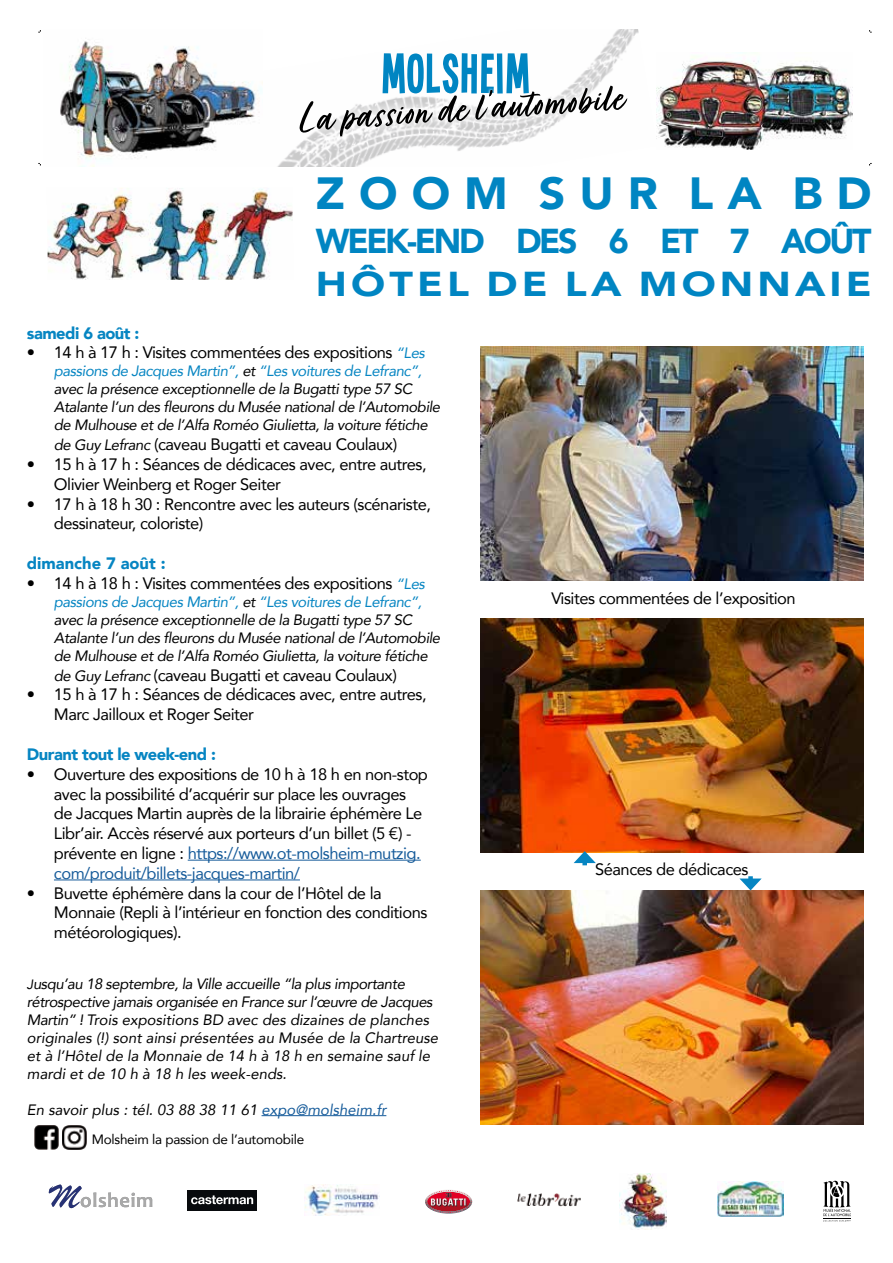
<style>
.page{position:relative;width:893px;height:1263px;background:#fff}
.page>*{position:absolute;margin:0;border:0;box-sizing:border-box;transform-origin:0 0}
.t1{font:900 45px "Avenir";letter-spacing:.3em;color:#0085c2}
.t2{font:900 34.5px/43.5px "Avenir";letter-spacing:.1em;color:#0085c2}
.t3{font:16.5px/19.8px "Avenir";letter-spacing:-.03em;color:#000}
.t4{font:900 16.5px "Avenir";letter-spacing:-.03em;color:#0685c2}
.t5{font:900 16.5px "Avenir";color:#0685c2}
.t6{font:italic 15px/18px "Avenir";letter-spacing:-.03em;color:#000}
.t7{font:italic 15px/18px "Avenir";color:#000}
.t8{font:13.5px "Avenir";letter-spacing:-.02em;color:#000}
.s1{font-style:italic;font-size:15px;color:#0685c2}
.s2{color:#0685c2}
.s3{font-style:italic;font-size:15px}
.s4{color:#165b9a}
.s5{font-size:13.5px}
</style>
<div class="page">
<img style="left:278px;top:29px;width:379px;height:137px">
<img style="left:657px;top:52px;width:195px;height:97px">
<img style="left:60px;top:41px;width:203px;height:125px">
<svg style="left:287px;top:53px;width:352px;height:97px"></svg>
<hr style="left:188px;top:860px;width:233px;height:1px;background:#165b9a">
<hr style="left:54px;top:879px;width:246px;height:1px;background:#165b9a">
<hr style="left:262px;top:1115px;width:124px;height:1px;background:#165b9a">
<svg style="left:823px;top:1181px;width:28px;height:40px"></svg>
<img style="left:717px;top:1181px;width:67px;height:36px">
<svg style="left:425px;top:1190px;width:47px;height:23px"></svg>
<svg style="left:115px;top:1192px;width:37px;height:16px"></svg>
<img style="left:49px;top:1184px;width:66px;height:24px">
<img style="left:305px;top:1185px;width:75px;height:30px">
<div style="left:188px;top:1190px;width:69px;height:20px;background:#080a0d"></div>
<svg style="left:191px;top:1195px;width:62px;height:9px"></svg>
<img style="left:518px;top:1193px;width:63px;height:14px">
<img style="left:619px;top:1173px;width:48px;height:57px">
<img style="left:480px;top:346px;width:383px;height:234px">
<img style="left:480px;top:618px;width:383px;height:234px">
<img style="left:480px;top:890px;width:383px;height:234px">
<img style="left:34px;top:1125px;width:25px;height:24px">
<img style="left:62px;top:1125px;width:25px;height:24px">
<img style="left:47px;top:188px;width:246px;height:92px">
<svg style="left:739px;top:876px;width:23px;height:14px"></svg>
<svg style="left:574px;top:851px;width:22px;height:14px"></svg>
<h1 class="t1" style="left:316px;top:155px;width:557px">ZOOM SUR LA BD</h1>
<h2 class="t2" style="left:316px;top:218px;width:557px">WEEK-END DES 6 ET 7 AOÛT<br>HÔTEL DE LA MONNAIE</h2>
<p class="t4" style="left:27px;top:319px;width:114px">samedi 6 août :</p>
<p class="t3" style="left:27px;top:342px;width:399px">• 14 h à 17 h : Visites commentées des expositions <span class="s1">“Les</span></p>
<p class="t6" style="left:54px;top:362px;width:388px"><span class="s2">passions de Jacques Martin”,</span> et <span class="s2">“Les voitures de Lefranc”, </span>avec la présence exceptionnelle de la Bugatti type 57 SC Atalante l’un des fleurons du Musée national de l’Automobile de Mulhouse et de l’Alfa Roméo Giulietta, la voiture fétiche</p>
<p class="t3" style="left:54px;top:434px;width:345px"><span class="s3">de Guy Lefranc</span> (caveau Bugatti et caveau Coulaux)</p>
<p class="t3" style="left:54px;top:454px;width:374px;text-indent:-27px">• 15 h à 17 h : Séances de dédicaces avec, entre autres,<br>Olivier Weinberg et Roger Seiter</p>
<p class="t3" style="left:54px;top:494px;width:379px;text-indent:-27px">• 17 h à 18 h 30 : Rencontre avec les auteurs (scénariste, dessinateur, coloriste)</p>
<p class="t5" style="left:27px;top:549px;width:140px">dimanche 7 août :</p>
<p class="t3" style="left:27px;top:573px;width:399px">• 14 h à 18 h : Visites commentées des expositions <span class="s1">“Les</span></p>
<p class="t6" style="left:54px;top:592px;width:388px"><span class="s2">passions de Jacques Martin”,</span> et <span class="s2">“Les voitures de Lefranc”, </span>avec la présence exceptionnelle de la Bugatti type 57 SC Atalante l’un des fleurons du Musée national de l’Automobile de Mulhouse et de l’Alfa Roméo Giulietta, la voiture fétiche</p>
<p class="t3" style="left:54px;top:665px;width:345px"><span class="s3">de Guy Lefranc</span> (caveau Bugatti et caveau Coulaux)</p>
<p class="t3" style="left:54px;top:684px;width:374px;text-indent:-27px">• 15 h à 17 h : Séances de dédicaces avec, entre autres,<br>Marc Jailloux et Roger Seiter</p>
<p class="t4" style="left:27px;top:740px;width:191px">Durant tout le week-end :</p>
<p class="t3" style="left:54px;top:764px;width:376px;text-indent:-27px">• Ouverture des expositions de 10 h à 18 h en non-stop avec la possibilité d’acquérir sur place les ouvrages de Jacques Martin auprès de la librairie éphémère Le Libr’air. Accès réservé aux porteurs d’un billet (5 €) - prévente en ligne : <span class="s4">https://www.ot-molsheim-mutzig. com/produit/billets-jacques-martin/</span></p>
<p class="t3" style="left:54px;top:882px;width:375px;text-indent:-27px">• Buvette éphémère dans la cour de l’Hôtel de la<br>Monnaie (Repli à l’intérieur en fonction des conditions météorologiques).</p>
<p class="t7" style="left:27px;top:974px;width:413px"><span class="s5">J</span>usqu’au 18 septembre, la Ville accueille “la plus importante rétrospective jamais organisée en France sur l’œuvre de Jacques Martin” ! Trois expositions BD avec des dizaines de planches originales (!) sont ainsi présentées au Musée de la Chartreuse et à l’Hôtel de la Monnaie de 14 h à 18 h en semaine sauf le mardi et de 10 h à 18 h les week-ends.</p>
<p class="t7" style="left:27px;top:1100px;width:361px">En savoir plus : tél. 03 88 38 11 61 <span class="s4">expo@molsheim.fr</span></p>
<p class="t8" style="left:92px;top:1128px;width:214px">Molsheim la passion de l’automobile</p>
<p class="t3" style="left:551px;top:588px;width:246px">Visites commentées de l’exposition</p>
<p class="t3" style="left:595px;top:859px;width:155px">Séances de dédicaces</p>
</div>
